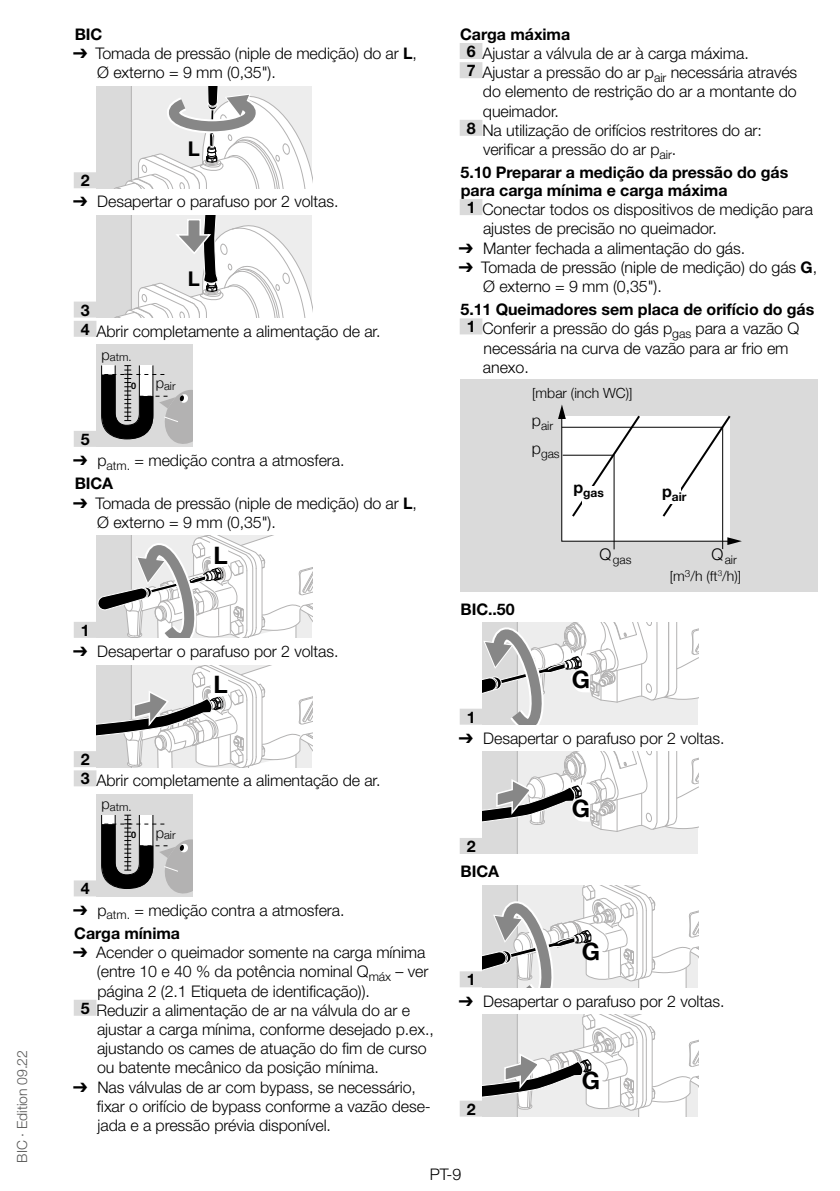
<style>
.page{position:relative;width:840px;height:1191px;background:#fff}
.page>*{position:absolute;margin:0;border:0;box-sizing:border-box;transform-origin:0 0}
.t1{font:700 24px "Helvetica Neue";color:#000}
.t2{font:700 20.2px "Helvetica Neue";color:#000}
.t3{font:300 16px/19.2px "Helvetica Neue LT Pro";letter-spacing:-.005em;color:#000}
.t4{font:700 16px/17.6px "Helvetica Neue LT Pro";letter-spacing:-.005em;color:#000}
.t5{font:300 16px "Helvetica Neue";color:#000}
.t6{font:300 14px "Helvetica Neue";color:#000}
.t7{font:300 14px "Helvetica Neue LT Pro";letter-spacing:-.005em;color:#575756}
.t8{font:300 12px "Helvetica Neue";color:#000}
.t9{font:700 12px "Helvetica Neue";color:#000}
.t10{font:300 11.2px "Helvetica Neue";color:#000}
.t11{font:700 9px "Helvetica Neue";color:#000}
.s1{font-family:"Arial Unicode MS";font-weight:400}
.s2{font-weight:700}
.s3{font-size:14.4px}
</style>
<div class="page">
<div style="left:74px;top:172px;width:22px;height:16px;background:#dadada"></div>
<div style="left:74px;top:301px;width:22px;height:16px;background:#dadada"></div>
<div style="left:74px;top:321px;width:22px;height:16px;background:#dadada"></div>
<div style="left:74px;top:431px;width:22px;height:16px;background:#dadada"></div>
<div style="left:74px;top:622px;width:22px;height:16px;background:#dadada"></div>
<div style="left:74px;top:751px;width:22px;height:16px;background:#dadada"></div>
<div style="left:74px;top:770px;width:22px;height:16px;background:#dadada"></div>
<div style="left:74px;top:880px;width:22px;height:16px;background:#dadada"></div>
<div style="left:74px;top:999px;width:22px;height:16px;background:#dadada"></div>
<svg style="left:96px;top:86px;width:216px;height:103px"></svg>
<svg style="left:96px;top:215px;width:216px;height:103px"></svg>
<div style="left:96px;top:345px;width:97px;height:102px;background:#dadada"></div>
<svg style="left:101px;top:365px;width:92px;height:79px"></svg>
<svg style="left:96px;top:536px;width:216px;height:102px"></svg>
<svg style="left:96px;top:665px;width:216px;height:102px"></svg>
<div style="left:96px;top:794px;width:97px;height:102px;background:#dadada"></div>
<svg style="left:101px;top:814px;width:92px;height:80px"></svg>
<div style="left:459px;top:43px;width:23px;height:16px;background:#dadada"></div>
<div style="left:459px;top:62px;width:23px;height:16px;background:#dadada"></div>
<div style="left:459px;top:120px;width:23px;height:16px;background:#dadada"></div>
<div style="left:459px;top:199px;width:23px;height:16px;background:#dadada"></div>
<div style="left:459px;top:318px;width:23px;height:16px;background:#dadada"></div>
<div style="left:459px;top:708px;width:23px;height:16px;background:#dadada"></div>
<div style="left:459px;top:838px;width:23px;height:16px;background:#dadada"></div>
<div style="left:459px;top:971px;width:23px;height:16px;background:#dadada"></div>
<div style="left:459px;top:1100px;width:23px;height:16px;background:#dadada"></div>
<div style="left:459px;top:379px;width:357px;height:212px;background:#dadada"></div>
<svg style="left:558px;top:404px;width:183px;height:146px"></svg>
<svg style="left:482px;top:622px;width:215px;height:102px"></svg>
<div style="left:517px;top:752px;width:180px;height:102px;background:#ededed"></div>
<hr style="left:516px;top:752px;width:1px;height:102px;background:#b3b2b2">
<svg style="left:482px;top:752px;width:215px;height:92px"></svg>
<svg style="left:482px;top:885px;width:216px;height:102px"></svg>
<svg style="left:482px;top:1014px;width:216px;height:102px"></svg>
<p class="t7" style="left:13px;top:1162px;width:114px;rotate:-90deg">BIC · Edition 09.22</p>
<p class="t4" style="left:75px;top:25px;width:20px">BIC</p>
<p class="t3" style="left:97px;top:43px;width:321px;text-indent:-24px"><span class="s1">➔</span> Tomada de pressão (niple de medição) do ar <span class="s2">L</span>,<br>Ø externo = 9 mm (0,35").</p>
<p class="t2" style="left:188px;top:133px;width:14px">L</p>
<p class="t3" style="left:73px;top:192px;width:267px"><span class="s1">➔</span> Desapertar o parafuso por 2 voltas.</p>
<p class="t4" style="left:81px;top:171px;width:10px">2</p>
<p class="t2" style="left:188px;top:263px;width:14px">L</p>
<p class="t3" style="left:81px;top:321px;width:301px"><span class="s2">4</span> Abrir completamente a alimentação de ar.</p>
<p class="t4" style="left:81px;top:301px;width:10px">3</p>
<p class="t10" style="left:102px;top:348px;width:32px"><span class="s3">p</span>atm.</p>
<p class="t4" style="left:81px;top:430px;width:10px">5</p>
<p class="t11" style="left:131px;top:378px;width:7px">0</p>
<p class="t10" style="left:156px;top:376px;width:21px"><span class="s3">p</span>air</p>
<p class="t3" style="left:73px;top:448px;width:273px;line-height:23.2px"><span class="s1">➔</span> p<sub>atm.</sub> = medição contra a atmosfera.<br><span class="s2">BICA</span></p>
<p class="t3" style="left:97px;top:493px;width:321px;text-indent:-24px"><span class="s1">➔</span> Tomada de pressão (niple de medição) do ar <span class="s2">L</span>,<br>Ø externo = 9 mm (0,35").</p>
<p class="t4" style="left:81px;top:621px;width:10px">1</p>
<h1 class="t1" style="left:213px;top:536px;width:16px">L</h1>
<p class="t3" style="left:73px;top:641px;width:267px"><span class="s1">➔</span> Desapertar o parafuso por 2 voltas.</p>
<p class="t4" style="left:81px;top:750px;width:10px">2</p>
<h1 class="t1" style="left:213px;top:666px;width:16px">L</h1>
<p class="t3" style="left:81px;top:770px;width:301px"><span class="s2">3</span> Abrir completamente a alimentação de ar.</p>
<p class="t10" style="left:102px;top:798px;width:32px"><span class="s3">p</span>atm.</p>
<p class="t4" style="left:81px;top:879px;width:10px">4</p>
<p class="t11" style="left:131px;top:828px;width:7px">0</p>
<p class="t10" style="left:156px;top:826px;width:21px"><span class="s3">p</span>air</p>
<p class="t3" style="left:73px;top:898px;width:273px;line-height:23.2px"><span class="s1">➔</span> p<sub>atm.</sub> = medição contra a atmosfera.<br><span class="s2">Carga mínima</span></p>
<p class="t3" style="left:73px;top:942px;width:354px"><span class="s1">➔</span> Acender o queimador somente na carga mínima</p>
<p class="t3" style="left:97px;top:961px;width:333px">(entre 10 e 40 % da potência nominal Q<sub>máx</sub> – ver</p>
<p class="t3" style="left:97px;top:981px;width:274px">página 2 (2.1 Etiqueta de identificação)).</p>
<p class="t3" style="left:81px;top:1000px;width:330px"><span class="s2">5</span> Reduzir a alimentação de ar na válvula do ar e</p>
<p class="t3" style="left:97px;top:1019px;width:338px">ajustar a carga mínima, conforme desejado p.ex.,</p>
<p class="t3" style="left:97px;top:1038px;width:331px">ajustando os cames de atuação do fim de curso</p>
<p class="t3" style="left:97px;top:1057px;width:283px">ou batente mecânico da posição mínima.</p>
<p class="t3" style="left:97px;top:1077px;width:335px;text-indent:-24px"><span class="s1">➔</span> Nas válvulas de ar com bypass, se necessário, fixar o orifício de bypass conforme a vazão dese&shy;jada e a pressão prévia disponível.</p>
<p class="t4" style="left:460px;top:25px;width:111px">Carga máxima</p>
<p class="t3" style="left:466px;top:43px;width:283px"><span class="s2">6</span> Ajustar a válvula de ar à carga máxima.</p>
<p class="t3" style="left:466px;top:63px;width:332px"><span class="s2">7</span> Ajustar a pressão do ar p<sub>air</sub> necessária através</p>
<p class="t3" style="left:482px;top:82px;width:315px">do elemento de restrição do ar a montante do</p>
<p class="t3" style="left:482px;top:101px;width:78px">queimador.</p>
<p class="t3" style="left:466px;top:120px;width:296px"><span class="s2">8</span> Na utilização de orifícios restritores do ar:</p>
<p class="t3" style="left:482px;top:139px;width:195px">verificar a pressão do ar p<sub>air</sub>.</p>
<p class="t4" style="left:460px;top:163px;width:329px">5.10 Preparar a medição da pressão do gás para carga mínima e carga máxima</p>
<p class="t3" style="left:482px;top:199px;width:331px;text-indent:-16px"><span class="s2">1</span> Conectar todos os dispositivos de medição para ajustes de precisão no queimador.</p>
<p class="t3" style="left:458px;top:238px;width:287px"><span class="s1">➔</span> Manter fechada a alimentação do gás.</p>
<p class="t3" style="left:483px;top:257px;width:335px;text-indent:-24px"><span class="s1">➔</span> Tomada de pressão (niple de medição) do gás <span class="s2">G</span>,<br>Ø externo = 9 mm (0,35").</p>
<p class="t4" style="left:460px;top:300px;width:355px">5.11 Queimadores sem placa de orifício do gás</p>
<p class="t3" style="left:466px;top:319px;width:334px"><span class="s2">1</span> Conferir a pressão do gás p<sub>gas</sub> para a vazão Q</p>
<p class="t3" style="left:483px;top:338px;width:306px">necessária na curva de vazão para ar frio em</p>
<p class="t3" style="left:482px;top:357px;width:47px">anexo.</p>
<p class="t6" style="left:532px;top:381px;width:102px">[mbar (inch WC)]</p>
<p class="t8" style="left:531px;top:416px;width:23px"><sup>p</sup>air</p>
<p class="t8" style="left:531px;top:444px;width:29px"><sup>p</sup>gas</p>
<p class="t9" style="left:573px;top:484px;width:32px"><sup>p</sup>gas</p>
<p class="t9" style="left:661px;top:487px;width:26px"><sup>p</sup>air</p>
<p class="t4" style="left:460px;top:600px;width:56px">BIC..50</p>
<p class="t5" style="left:599px;top:542px;width:13px">Q</p>
<p class="t8" style="left:724px;top:550px;width:14px">air</p>
<p class="t5" style="left:711px;top:542px;width:13px">Q</p>
<p class="t8" style="left:612px;top:550px;width:20px">gas</p>
<p class="t6" style="left:669px;top:564px;width:73px">[m<sup>3</sup>/h (ft<sup>3</sup>/h)]</p>
<p class="t4" style="left:466px;top:708px;width:10px">1</p>
<h1 class="t1" style="left:571px;top:660px;width:20px">G</h1>
<p class="t3" style="left:458px;top:728px;width:267px"><span class="s1">➔</span> Desapertar o parafuso por 2 voltas.</p>
<p class="t4" style="left:466px;top:837px;width:10px">2</p>
<p class="t4" style="left:460px;top:862px;width:40px">BICA</p>
<h1 class="t1" style="left:571px;top:789px;width:20px">G</h1>
<h1 class="t1" style="left:581px;top:932px;width:20px">G</h1>
<p class="t3" style="left:458px;top:991px;width:267px"><span class="s1">➔</span> Desapertar o parafuso por 2 voltas.</p>
<p class="t4" style="left:466px;top:970px;width:10px">1</p>
<p class="t4" style="left:466px;top:1099px;width:10px">2</p>
<h1 class="t1" style="left:581px;top:1061px;width:20px">G</h1>
<p class="t3" style="left:429px;top:1164px;width:33px">PT-9</p>
</div>
